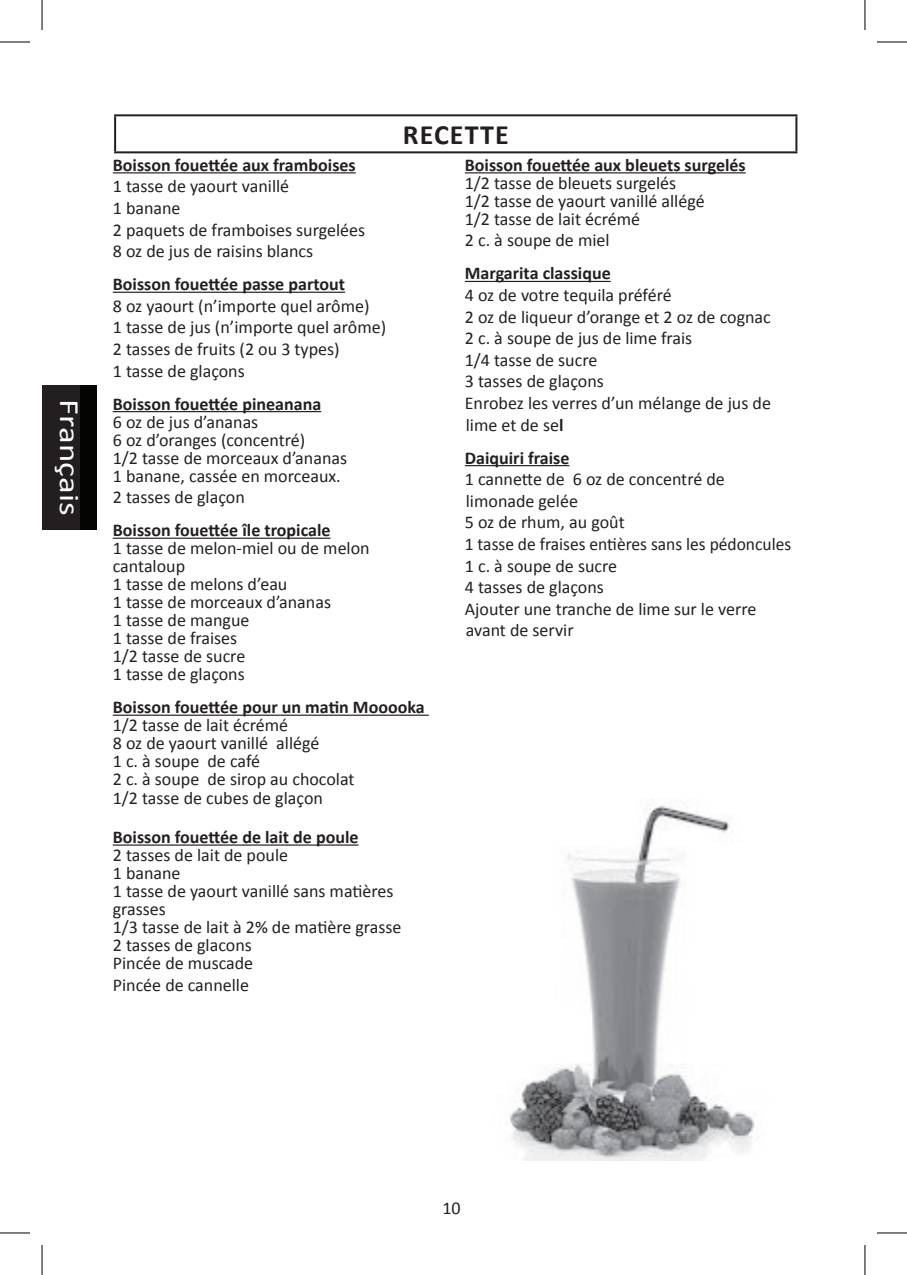
<style>
.page{position:relative;width:907px;height:1275px;background:#fff}
.page>*{position:absolute;margin:0;border:0;box-sizing:border-box;transform-origin:0 0}
.t1{font:28px "Calibri";letter-spacing:.005em;color:#fff;scale:1.25 1}
.t2{font:700 28px "Calibri";letter-spacing:.04em;color:#231f20}
.t3{font:18px/21.6px "Calibri";color:#231f20}
.t4{font:700 18px "Calibri";color:#231f20}
.s1{font-weight:700}
</style>
<div class="page">
<div style="left:42px;top:385px;width:54px;height:144px;background:#040503"></div>
<div style="left:42px;top:385px;width:37px;height:144px;background:#231f20"></div>
<hr style="left:114px;top:114px;width:683px;height:2px;background:#231f20">
<hr style="left:114px;top:116px;width:2px;height:35px;background:#231f20">
<hr style="left:795px;top:116px;width:2px;height:35px;background:#231f20">
<hr style="left:114px;top:151px;width:683px;height:2px;background:#231f20">
<hr style="left:113px;top:172px;width:242px;height:1px;background:#231f20">
<hr style="left:113px;top:292px;width:232px;height:1px;background:#231f20">
<hr style="left:113px;top:411px;width:208px;height:1px;background:#231f20">
<hr style="left:113px;top:537px;width:217px;height:2px;background:#231f20">
<hr style="left:113px;top:714px;width:315px;height:2px;background:#231f20">
<hr style="left:113px;top:844px;width:245px;height:1px;background:#231f20">
<hr style="left:464px;top:172px;width:281px;height:1px;background:#231f20">
<hr style="left:464px;top:281px;width:146px;height:1px;background:#231f20">
<hr style="left:464px;top:465px;width:105px;height:1px;background:#231f20">
<img style="left:510px;top:803px;width:245px;height:358px">
<hr style="left:0;top:42px;width:30px;height:1px;background:#000">
<hr style="left:876px;top:42px;width:30px;height:1px;background:#000">
<hr style="left:0;top:1232px;width:30px;height:1px;background:#000">
<hr style="left:876px;top:1232px;width:30px;height:1px;background:#000">
<hr style="left:42px;top:0;width:1px;height:30px;background:#000">
<hr style="left:42px;top:1245px;width:1px;height:30px;background:#000">
<hr style="left:864px;top:0;width:1px;height:30px;background:#000">
<hr style="left:864px;top:1245px;width:1px;height:30px;background:#000">
<h1 class="t1" style="left:79px;top:399px;width:95px;rotate:90deg">Français</h1>
<h1 class="t2" style="left:402px;top:121px;width:107px">RECETTE</h1>
<p class="t4" style="left:113px;top:153px;width:244px">Boisson fouettée aux framboises</p>
<p class="t3" style="left:113px;top:176px;width:254px">1 tasse de yaourt vanillé<br>1 banane<br>2 paquets de framboises surgelées<br>8 oz de jus de raisins blancs</p>
<p class="t4" style="left:113px;top:273px;width:234px">Boisson fouettée passe partout</p>
<p class="t3" style="left:113px;top:295px;width:275px">8 oz yaourt (n’importe quel arôme)<br>1 tasse de jus (n’importe quel arôme)<br>2 tasses de fruits (2 ou 3 types)<br>1 tasse de glaçons</p>
<p class="t4" style="left:113px;top:392px;width:210px">Boisson fouettée pineanana</p>
<p class="t3" style="left:113px;top:413px;width:236px;line-height:18px">6 oz de jus d’ananas<br>6 oz d’oranges (concentré)<br>1/2 tasse de morceaux d’ananas<br>1 banane, cassée en morceaux.</p>
<p class="t3" style="left:113px;top:486px;width:133px">2 tasses de glaçon</p>
<p class="t4" style="left:113px;top:519px;width:219px">Boisson fouettée île tropicale</p>
<p class="t3" style="left:113px;top:539px;width:258px;line-height:18px">1 tasse de melon-miel ou de melon cantaloup<br>1 tasse de melons d’eau<br>1 tasse de morceaux d’ananas<br>1 tasse de mangue<br>1 tasse de fraises<br>1/2 tasse de sucre<br>1 tasse de glaçons</p>
<p class="t4" style="left:113px;top:695px;width:313px">Boisson fouettée pour un matin Mooooka</p>
<p class="t3" style="left:113px;top:716px;width:243px;line-height:18.4px">1/2 tasse de lait écrémé<br>8 oz de yaourt vanillé allégé<br>1 c. à soupe de café<br>2 c. à soupe de sirop au chocolat<br>1/2 tasse de cubes de glaçon</p>
<p class="t4" style="left:113px;top:825px;width:247px">Boisson fouettée de lait de poule</p>
<p class="t3" style="left:113px;top:846px;width:290px;line-height:18px">2 tasses de lait de poule<br>1 banane<br>1 tasse de yaourt vanillé sans matières grasses<br>1/3 tasse de lait à 2% de matière grasse<br>2 tasses de glacons<br>Pincée de muscade</p>
<p class="t3" style="left:113px;top:974px;width:138px">Pincée de cannelle</p>
<p class="t4" style="left:464px;top:153px;width:282px">Boisson fouettée aux bleuets surgelés</p>
<p class="t3" style="left:464px;top:174px;width:241px;line-height:18px">1/2 tasse de bleuets surgelés<br>1/2 tasse de yaourt vanillé allégé<br>1/2 tasse de lait écrémé</p>
<p class="t3" style="left:464px;top:230px;width:146px">2 c. à soupe de miel</p>
<p class="t4" style="left:464px;top:264px;width:147px">Margarita classique</p>
<p class="t3" style="left:464px;top:284px;width:307px">4 oz de votre tequila préféré<br>2 oz de liqueur d’orange et 2 oz de cognac<br>2 c. à soupe de jus de lime frais<br>1/4 tasse de sucre<br>3 tasses de glaçons<br>Enrobez les verres d’un mélange de jus de lime et de se<span class="s1">l</span></p>
<p class="t4" style="left:464px;top:449px;width:106px">Daiquiri fraise</p>
<p class="t3" style="left:464px;top:468px;width:328px">1 cannette de 6 oz de concentré de limonade gelée<br>5 oz de rhum, au goût<br>1 tasse de fraises entières sans les pédoncules<br>1 c. à soupe de sucre<br>4 tasses de glaçons<br>Ajouter une tranche de lime sur le verre avant de servir</p>
<p class="t3" style="left:442px;top:1198px;width:20px">10</p>
</div>
